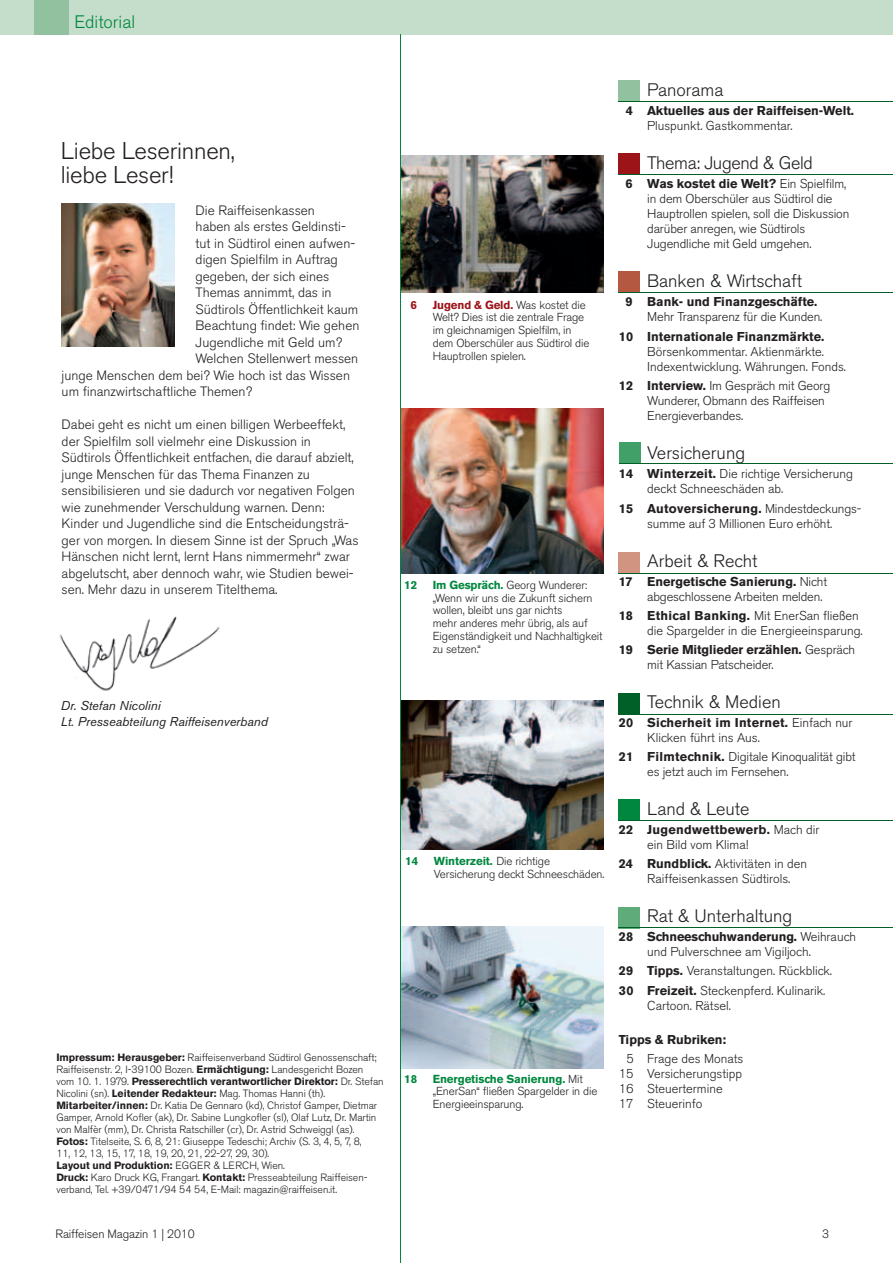
<style>
.page{position:relative;width:893px;height:1263px;background:#fff}
.page>*{position:absolute;margin:0;border:0;box-sizing:border-box;transform-origin:0 0}
.t1{font:300 24px/24px "Akzidenz Grotesk BE";letter-spacing:-.01em;color:#231f20}
.t2{font:300 18px "Akzidenz Grotesk BE";color:#231f20}
.t3{font:300 18px "Akzidenz Grotesk BE";letter-spacing:-.02em;color:#231f20}
.t4{font:300 18px "Akzidenz Grotesk BE";color:#00873f}
.t5{font:300 13.5px/16.5px "Akzidenz Grotesk BE";color:#231f20}
.t6{font:300 12.75px/15px "Akzidenz Grotesk BE";letter-spacing:-.01em;color:#231f20}
.t7{font:700 12.75px "Akzidenz Grotesk BE";color:#231f20}
.t8{font:italic 12.75px/16.5px "Akzidenz Grotesk BE";color:#231f20}
.t9{font:300 12px "Akzidenz Grotesk BE";letter-spacing:-.01em;color:#231f20}
.t10{font:300 11.55px/12.8px "Akzidenz Grotesk BE";letter-spacing:-.01em;color:#231f20}
.t11{font:700 11.55px "Akzidenz Grotesk BE";color:#00873f}
.t12{font:700 11.55px "Akzidenz Grotesk BE";color:#9c1418}
.t13{font:300 10.5px/12px "Akzidenz Grotesk BE";letter-spacing:-.005em;color:#231f20}
.s1{font-weight:700}
.s2{font-weight:700;color:#9c1418}
.s3{font-weight:700;color:#00873f}
</style>
<div class="page">
<div style="left:0;top:0;width:893px;height:34px;background:#c5decb"></div>
<div style="left:34px;top:0;width:34px;height:34px;background:#92c19f"></div>
<hr style="left:401px;top:34px;width:1px;height:1229px;background:#00873f">
<div style="left:619px;top:693px;width:21px;height:22px;background:#006028"></div>
<hr style="left:619px;top:714px;width:274px;height:1px;background:#006028">
<div style="left:619px;top:154px;width:21px;height:21px;background:#9c1418"></div>
<hr style="left:619px;top:175px;width:274px;height:1px;background:#006028">
<div style="left:619px;top:799px;width:21px;height:22px;background:#00873f"></div>
<hr style="left:619px;top:820px;width:274px;height:1px;background:#006028">
<div style="left:619px;top:907px;width:21px;height:21px;background:#60ab7a"></div>
<hr style="left:619px;top:928px;width:274px;height:1px;background:#006028">
<div style="left:619px;top:81px;width:21px;height:21px;background:#92c19f"></div>
<hr style="left:619px;top:102px;width:274px;height:1px;background:#006028">
<div style="left:619px;top:272px;width:21px;height:21px;background:#b45842"></div>
<hr style="left:619px;top:292px;width:274px;height:1px;background:#006028">
<div style="left:619px;top:443px;width:21px;height:21px;background:#41a068"></div>
<hr style="left:619px;top:463px;width:274px;height:1px;background:#006028">
<div style="left:619px;top:552px;width:21px;height:21px;background:#d19480"></div>
<hr style="left:619px;top:573px;width:274px;height:1px;background:#006028">
<img style="left:59px;top:616px;width:161px;height:75px">
<img style="left:401px;top:700px;width:203px;height:149px">
<img style="left:401px;top:409px;width:203px;height:165px">
<img style="left:401px;top:926px;width:203px;height:142px">
<img style="left:401px;top:155px;width:203px;height:138px">
<img style="left:62px;top:204px;width:112px;height:143px">
<h2 class="t4" style="left:74px;top:12px;width:62px">Editorial</h2>
<h1 class="t1" style="left:61px;top:139px;width:176px">Liebe Leserinnen, liebe Leser!</h1>
<p class="t5" style="left:196px;top:202px;width:121px">Die Raiffeisenkassen</p>
<p class="t5" style="left:196px;top:218px;width:152px">haben als erstes Geldinsti-</p>
<p class="t5" style="left:196px;top:235px;width:161px">tut in Südtirol einen aufwen-</p>
<p class="t5" style="left:196px;top:251px;width:144px">digen Spielfilm in Auftrag</p>
<p class="t5" style="left:196px;top:268px;width:135px">gegeben, der sich eines</p>
<p class="t5" style="left:196px;top:284px;width:137px">Themas annimmt, das in</p>
<p class="t5" style="left:196px;top:301px;width:164px">Südtirols Öffentlichkeit kaum</p>
<p class="t5" style="left:196px;top:317px;width:165px">Beachtung findet: Wie gehen</p>
<p class="t5" style="left:196px;top:334px;width:148px">Jugendliche mit Geld um?</p>
<p class="t5" style="left:196px;top:350px;width:164px">Welchen Stellenwert messen</p>
<p class="t5" style="left:62px;top:367px;width:290px">junge Menschen dem bei? Wie hoch ist das Wissen</p>
<p class="t5" style="left:62px;top:383px;width:192px">um finanzwirtschaftliche Themen?</p>
<p class="t5" style="left:62px;top:416px;width:298px">Dabei geht es nicht um einen billigen Werbeeffekt, der Spielfilm soll vielmehr eine Diskussion in Südtirols Öffentlichkeit entfachen, die darauf abzielt, junge Menschen für das Thema Finanzen zu sensibilisieren und sie dadurch vor negativen Folgen wie zunehmender Verschuldung warnen. Denn:<br>Kinder und Jugendliche sind die Entscheidungsträ&shy;ger von morgen. In diesem Sinne ist der Spruch „Was Hänschen nicht lernt, lernt Hans nimmermehr“ zwar abgelutscht, aber dennoch wahr, wie Studien bewei&shy;sen. Mehr dazu in unserem Titelthema.</p>
<p class="t8" style="left:61px;top:697px;width:208px">Dr. Stefan Nicolini<br>Lt. Presseabteilung Raiffeisenverband</p>
<p class="t13" style="left:56px;top:1051px;width:329px"><span class="s1">Impressum: Herausgeber:</span> Raiffeisenverband Südtirol Genossenschaft; Raiffeisenstr. 2, I-39100 Bozen. <span class="s1">Ermächtigung:</span> Landesgericht Bozen vom 10. 1. 1979. <span class="s1">Presserechtlich verantwortlicher Direktor:</span> Dr. Stefan Nicolini (sn). <span class="s1">Leitender Redakteur:</span> Mag. Thomas Hanni (th).<br><span class="s1">Mitarbeiter/innen:</span> Dr. Katia De Gennaro (kd), Christof Gamper, Dietmar Gamper, Arnold Kofler (ak), Dr. Sabine Lungkofler (sl), Olaf Lutz, Dr. Martin von Malfèr (mm), Dr. Christa Ratschiller (cr), Dr. Astrid Schweiggl (as).<br><span class="s1">Fotos:</span> Titelseite, S. 6, 8, 21: Giuseppe Tedeschi; Archiv (S. 3, 4, 5, 7, 8,<br>11, 12, 13, 15, 17, 18, 19, 20, 21, 22-27, 29, 30).<br><span class="s1">Layout und Produktion:</span> EGGER &amp; LERCH, Wien.<br><span class="s1">Druck:</span> Karo Druck KG, Frangart. <span class="s1">Kontakt:</span> Presseabteilung Raiffeisen&shy;verband, Tel. +39/0471/94 54 54, E-Mail: magazin@raiffeisen.it.</p>
<p class="t9" style="left:55px;top:1227px;width:141px">Raiffeisen Magazin 1 | 2010</p>
<p class="t12" style="left:410px;top:298px;width:8px">6</p>
<p class="t10" style="left:433px;top:299px;width:158px"><span class="s2">Jugend &amp; Geld.</span> Was kostet die<br>Welt? Dies ist die zentrale Frage im gleichnamigen Spielfilm, in dem Oberschüler aus Südtirol die<br>Hauptrollen spielen.</p>
<p class="t11" style="left:404px;top:578px;width:14px">12</p>
<p class="t10" style="left:433px;top:579px;width:171px"><span class="s3">Im Gespräch.</span> Georg Wunderer: „Wenn wir uns die Zukunft sichern wollen, bleibt uns gar nichts<br>mehr anderes mehr übrig, als auf<br>Eigenständigkeit und Nachhaltigkeit zu setzen.“</p>
<p class="t11" style="left:405px;top:855px;width:14px">14</p>
<p class="t10" style="left:434px;top:855px;width:172px"><span class="s3">Winterzeit.</span> Die richtige<br>Versicherung deckt Schneeschäden.</p>
<p class="t11" style="left:404px;top:1072px;width:14px">18</p>
<p class="t10" style="left:433px;top:1072px;width:166px"><span class="s3">Energetische Sanierung.</span> Mit „EnerSan“ fließen Spargelder in die<br>Energieeinsparung.</p>
<h2 class="t2" style="left:647px;top:80px;width:78px">Panorama</h2>
<p class="t7" style="left:626px;top:104px;width:230px">4 Aktuelles aus der Raiffeisen-Welt.</p>
<p class="t6" style="left:647px;top:119px;width:147px">Pluspunkt. Gastkommentar.</p>
<h2 class="t3" style="left:647px;top:153px;width:167px">Thema: Jugend &amp; Geld</h2>
<p class="t6" style="left:647px;top:177px;width:204px;text-indent:-22px"><span class="s1">6 Was kostet die Welt?</span> Ein Spielfilm, in dem Oberschüler aus Südtirol die Hauptrollen spielen, soll die Diskussion darüber anregen, wie Südtirols Jugendliche mit Geld umgehen.</p>
<h2 class="t2" style="left:647px;top:270px;width:156px">Banken &amp; Wirtschaft</h2>
<p class="t7" style="left:626px;top:294px;width:193px">9 Bank- und Finanzgeschäfte.</p>
<p class="t6" style="left:647px;top:309px;width:177px">Mehr Transparenz für die Kunden.</p>
<p class="t7" style="left:619px;top:329px;width:207px">10 Internationale Finanzmärkte.</p>
<p class="t6" style="left:647px;top:344px;width:200px">Börsenkommentar. Aktienmärkte.<br>Index entwicklung. Währungen. Fonds.</p>
<p class="t6" style="left:647px;top:379px;width:185px;text-indent:-28px"><span class="s1">12 Interview.</span> Im Gespräch mit Georg<br>Wunderer, Obmann des Raiffeisen<br>Energieverbandes.</p>
<h2 class="t2" style="left:647px;top:443px;width:99px">Versicherung</h2>
<p class="t6" style="left:647px;top:467px;width:207px;text-indent:-28px"><span class="s1">14 Winterzeit.</span> Die richtige Versicherung deckt Schneeschäden ab.</p>
<p class="t6" style="left:619px;top:501px;width:244px;text-align:center"><span class="s1">15 Autoversicherung.</span> Mindestdeckungs&shy;summe auf 3 Millionen Euro erhöht.</p>
<h2 class="t2" style="left:647px;top:550px;width:112px">Arbeit &amp; Recht</h2>
<p class="t6" style="left:647px;top:574px;width:181px;text-indent:-28px"><span class="s1">17 Energetische Sanierung.</span> Nicht abgeschlossene Arbeiten melden.</p>
<p class="t6" style="left:647px;top:608px;width:217px;text-indent:-28px"><span class="s1">18 Ethical Banking.</span> Mit EnerSan fließen die Spargelder in die Energieeinsparung.</p>
<p class="t6" style="left:647px;top:643px;width:209px;text-indent:-28px"><span class="s1">19 Serie Mitglieder erzählen.</span> Gespräch mit Kassian Patscheider.</p>
<h2 class="t2" style="left:647px;top:691px;width:135px">Technik &amp; Medien</h2>
<p class="t6" style="left:647px;top:715px;width:207px;text-indent:-28px"><span class="s1">20 Sicherheit im Internet.</span> Einfach nur<br>Klicken führt ins Aus.</p>
<p class="t6" style="left:647px;top:750px;width:210px;text-indent:-28px"><span class="s1">21 Filmtechnik.</span> Digitale Kinoqualität gibt es jetzt auch im Fernsehen.</p>
<h2 class="t2" style="left:647px;top:798px;width:104px">Land &amp; Leute</h2>
<p class="t6" style="left:647px;top:822px;width:174px;text-indent:-28px"><span class="s1">22 Jugendwettbewerb.</span> Mach dir ein Bild vom Klima!</p>
<p class="t6" style="left:647px;top:857px;width:161px;text-indent:-28px"><span class="s1">24 Rundblick.</span> Aktivitäten in den<br>Raiffeisen kassen Südtirols.</p>
<h2 class="t2" style="left:647px;top:905px;width:147px">Rat &amp; Unterhaltung</h2>
<p class="t6" style="left:647px;top:929px;width:210px;text-indent:-28px"><span class="s1">28 Schneeschuhwanderung.</span> Weihrauch und Pulverschnee am Vigiljoch.</p>
<p class="t6" style="left:619px;top:962px;width:215px;line-height:19.2px"><span class="s1">29 Tipps.</span> Veranstaltungen. Rückblick.<br><span class="s1">30 Freizeit.</span> Steckenpferd. Kulinarik.</p>
<p class="t6" style="left:647px;top:998px;width:85px">Cartoon. Rätsel.</p>
<p class="t7" style="left:619px;top:1032px;width:109px">Tipps &amp; Rubriken:</p>
<p class="t6" style="left:619px;top:1051px;width:126px;text-indent:8px">5 Frage des Monats<br>15 Versicherungstipp<br>16 Steuertermine<br>17 Steuerinfo</p>
<p class="t9" style="left:822px;top:1227px;width:8px">3</p>
</div>
